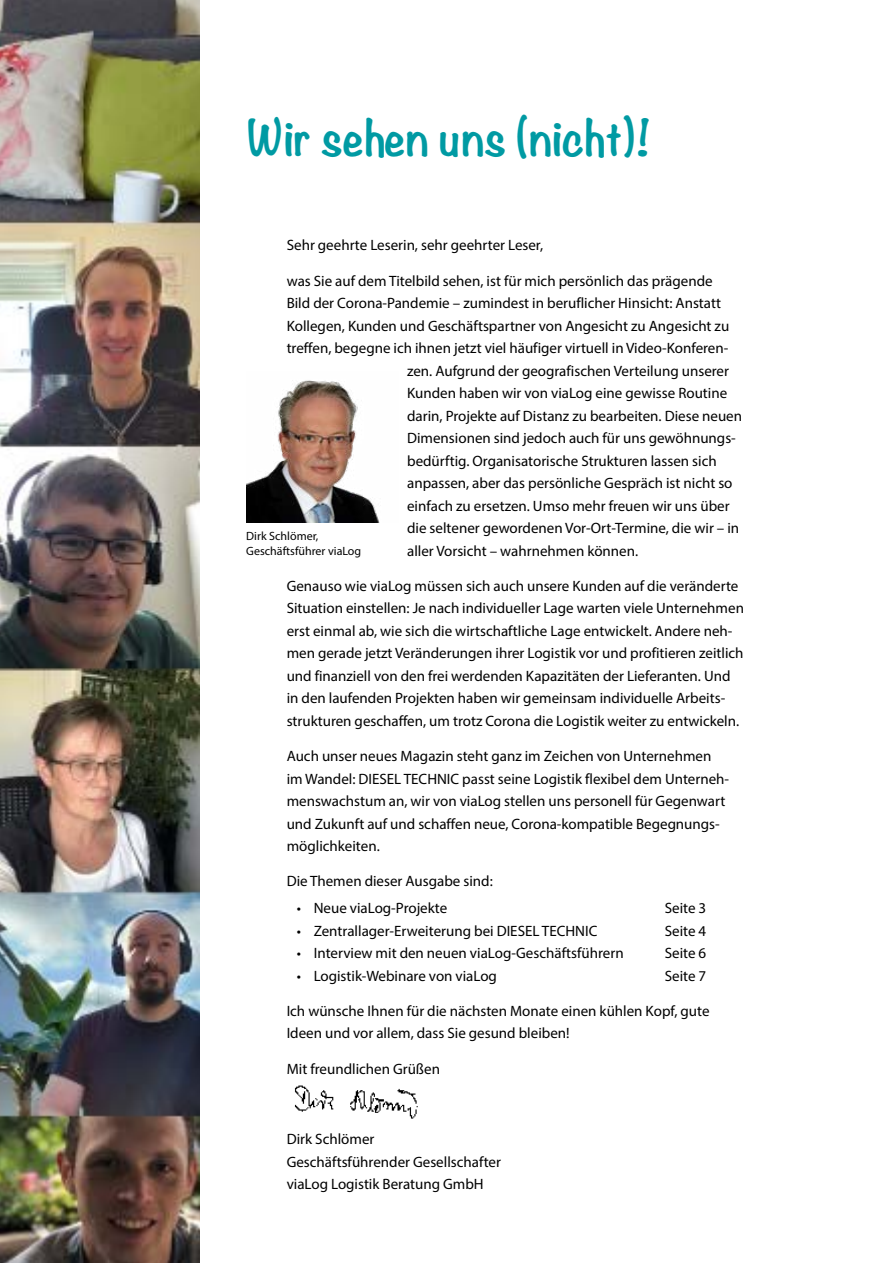
<style>
.page{position:relative;width:893px;height:1263px;background:#fff}
.page>*{position:absolute;margin:0;border:0;box-sizing:border-box;transform-origin:0 0}
.t1{font:700 45px "Noteworthy";color:#009aa3}
.t2{font:15px/22.5px "Myriad Pro";color:#000}
.t3{font:12px/14.4px "Myriad Pro";color:#000}
</style>
<div class="page">
<img style="left:294px;top:1085px;width:124px;height:34px">
<img style="left:246px;top:380px;width:134px;height:143px">
<img style="left:0;top:0;width:199px;height:1263px">
<h1 class="t1" style="left:246px;top:98px;width:406px">Wir sehen uns (nicht)!</h1>
<p class="t2" style="left:287px;top:234px;width:258px">Sehr geehrte Leserin, sehr geehrter Leser,</p>
<p class="t2" style="left:287px;top:269px;width:427px">was Sie auf dem Titelbild sehen, ist für mich persönlich das prägende</p>
<p class="t2" style="left:287px;top:292px;width:436px">Bild der Corona-Pandemie – zumindest in beruflicher Hinsicht: Anstatt</p>
<p class="t2" style="left:287px;top:314px;width:444px">Kollegen, Kunden und Geschäftspartner von Angesicht zu Angesicht zu</p>
<p class="t2" style="left:287px;top:337px;width:443px">treffen, begegne ich ihnen jetzt viel häufiger virtuell in Video-Konferen-</p>
<p class="t2" style="left:407px;top:359px;width:323px">zen. Aufgrund der geografischen Verteilung unserer</p>
<p class="t2" style="left:407px;top:382px;width:322px">Kunden haben wir von viaLog eine gewisse Routine</p>
<p class="t2" style="left:407px;top:404px;width:336px">darin, Projekte auf Distanz zu bearbeiten. Diese neuen</p>
<p class="t2" style="left:407px;top:427px;width:330px">Dimensionen sind jedoch auch für uns gewöhnungs-</p>
<p class="t2" style="left:407px;top:449px;width:311px">bedürftig. Organisatorische Strukturen lassen sich</p>
<p class="t2" style="left:407px;top:472px;width:327px">anpassen, aber das persönliche Gespräch ist nicht so</p>
<p class="t2" style="left:407px;top:494px;width:324px">einfach zu ersetzen. Umso mehr freuen wir uns über</p>
<p class="t2" style="left:407px;top:517px;width:334px">die seltener gewordenen Vor-Ort-Termine, die wir – in</p>
<p class="t2" style="left:407px;top:539px;width:233px">aller Vorsicht – wahrnehmen können.</p>
<p class="t2" style="left:287px;top:574px;width:459px">Genauso wie viaLog müssen sich auch unsere Kunden auf die veränderte Situation einstellen: Je nach individueller Lage warten viele Unternehmen erst einmal ab, wie sich die wirtschaftliche Lage entwickelt. Andere neh&shy;men gerade jetzt Veränderungen ihrer Logistik vor und profitieren zeitlich und finanziell von den frei werdenden Kapazitäten der Lieferanten. Und in den laufenden Projekten haben wir gemeinsam individuelle Arbeits&shy;strukturen geschaffen, um trotz Corona die Logistik weiter zu entwickeln.</p>
<p class="t2" style="left:287px;top:745px;width:444px">Auch unser neues Magazin steht ganz im Zeichen von Unternehmen im Wandel: DIESEL TECHNIC passt seine Logistik flexibel dem Unterneh&shy;menswachstum an, wir von viaLog stellen uns personell für Gegenwart und Zukunft auf und schaffen neue, Corona-kompatible Begegnungs&shy;möglichkeiten.</p>
<p class="t2" style="left:287px;top:870px;width:208px">Die Themen dieser Ausgabe sind:</p>
<p class="t2" style="left:297px;top:897px;width:152px">• Neue viaLog-Projekte</p>
<p class="t2" style="left:665px;top:897px;width:43px">Seite 3</p>
<p class="t2" style="left:297px;top:919px;width:302px">• Zentrallager-Erweiterung bei DIESEL TECHNIC</p>
<p class="t2" style="left:665px;top:919px;width:43px">Seite 4</p>
<p class="t2" style="left:297px;top:942px;width:328px">• Interview mit den neuen viaLog-Geschäftsführern</p>
<p class="t2" style="left:665px;top:942px;width:43px">Seite 6</p>
<p class="t2" style="left:297px;top:964px;width:202px">• Logistik-Webinare von viaLog</p>
<p class="t2" style="left:665px;top:964px;width:43px">Seite 7</p>
<p class="t2" style="left:287px;top:999px;width:424px">Ich wünsche Ihnen für die nächsten Monate einen kühlen Kopf, gute<br>Ideen und vor allem, dass Sie gesund bleiben!</p>
<p class="t2" style="left:287px;top:1057px;width:155px">Mit freundlichen Grüßen</p>
<p class="t3" style="left:246px;top:529px;width:116px">Dirk Schlömer,<br>Geschäftsführer viaLog</p>
<p class="t2" style="left:287px;top:1128px;width:216px">Dirk Schlömer<br>Geschäftsführender Gesellschafter viaLog Logistik Beratung GmbH</p>
</div>
